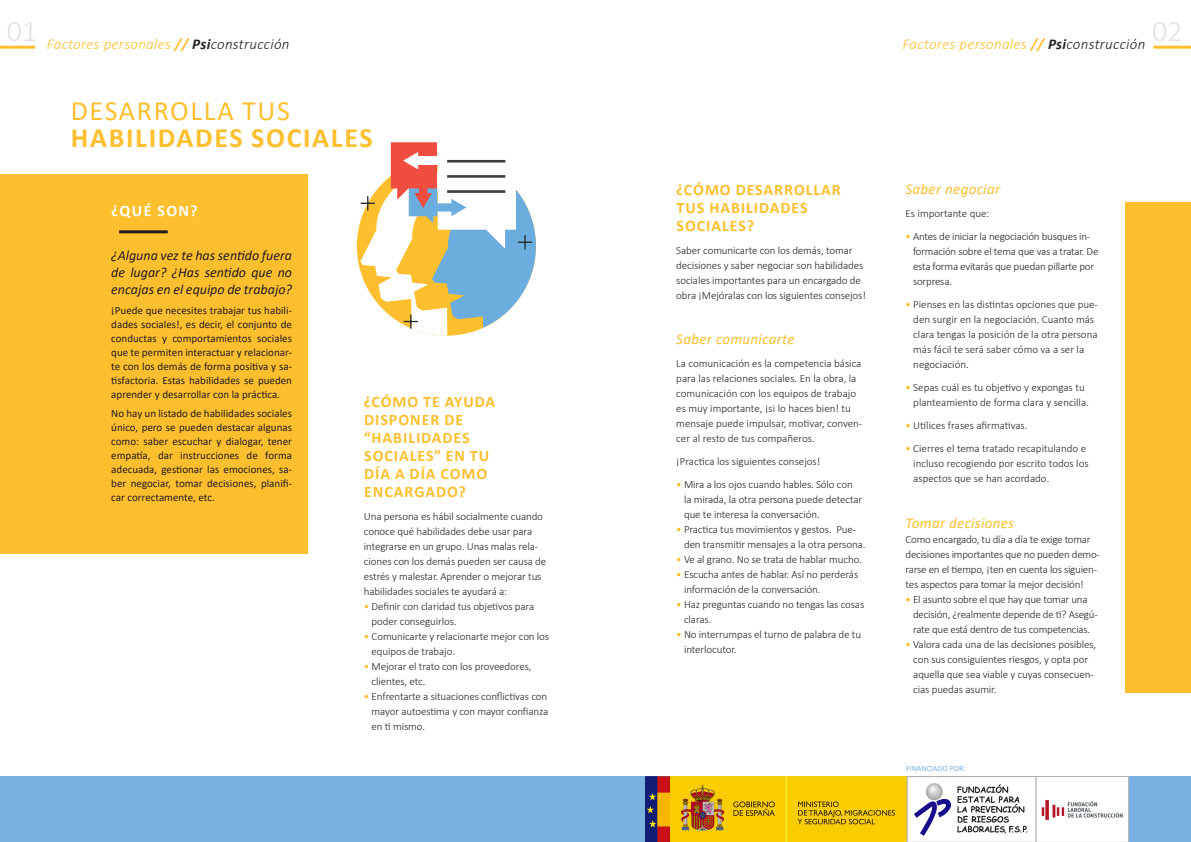
<style>
.page{position:relative;width:1191px;height:842px;background:#fff}
.page>*{position:absolute;margin:0;border:0;box-sizing:border-box;transform-origin:0 0}
.t1{font:300 30px "Calibri";color:#e2e1e1}
.t2{font:700 28px/27px "Calibri";letter-spacing:.06em;color:#febf2e}
.t3{font:700 16px/18px "Calibri";letter-spacing:.06em;color:#febf2e}
.t4{font:700 16px "Calibri";letter-spacing:.09em;color:#fff}
.t5{font:italic 300 15px "Calibri";letter-spacing:.02em;color:#febf2e}
.List_Paragraph{font:italic 15px "Calibri";letter-spacing:.02em;color:#febf2e}
.t6{font:italic 14px/17px "Calibri";color:#231f20;text-align:justify}
.List_Paragraph-2{font:300 11px/15px "Calibri";letter-spacing:-.01em;color:#231f20}
.t7{font:11px/14px "Calibri";color:#231f20;text-align:justify}
.t8{font:8px "Calibri";color:#7ab2e1}
.s1{font-weight:700}
.s2{font-weight:700;color:#231f20}
.s3{color:#231f20}
.s4{font-weight:400}
.s5{font-weight:400;color:#febf2e}
</style>
<div class="page">
<svg style="left:360px;top:142px;width:176px;height:194px"></svg>
<div style="left:415px;top:157px;width:44px;height:8px;background:#fff"></div>
<hr style="left:447px;top:160px;width:58px;height:3px;background:#3e3e3f">
<div style="left:0;top:174px;width:308px;height:379px;background:#febf2e"></div>
<hr style="left:119px;top:230px;width:49px;height:3px;background:#231f20">
<hr style="left:0;top:46px;width:35px;height:3px;background:#febf2e">
<hr style="left:1153px;top:46px;width:38px;height:3px;background:#febf2e">
<div style="left:1125px;top:203px;width:66px;height:490px;background:#febf2e"></div>
<div style="left:0;top:777px;width:1191px;height:65px;background:#7ab2e1"></div>
<img style="left:645px;top:777px;width:483px;height:65px">
<p class="t1" style="left:7px;top:12px;width:32px">01</p>
<p class="t1" style="left:1152px;top:12px;width:32px">02</p>
<p class="t5" style="left:47px;top:34px;width:244px">Factores personales <span class="s1">//</span> <span class="s2">Psi</span><span class="s3">construcción</span></p>
<p class="t5" style="left:902px;top:34px;width:244px">Factores personales <span class="s1">//</span> <span class="s2">Psi</span><span class="s3">construcción</span></p>
<p class="t2" style="left:71px;top:97px;width:303px"><span class="s4">DESARROLLA TUS<br></span>HABILIDADES SOCIALES</p>
<p class="t4" style="left:111px;top:199px;width:88px">¿QUÉ SON?</p>
<p class="t6" style="left:111px;top:246px;width:182px">¿Alguna vez te has sentido fuera de lugar? ¿Has sentido que no encajas en el equipo de trabajo?</p>
<p class="t7" style="left:111px;top:303px;width:182px">¡Puede que necesites trabajar tus habili&shy;dades sociales!, es decir, el conjunto de conductas y comportamientos sociales que te permiten interactuar y relacionar&shy;te con los demás de forma positiva y sa&shy;tisfactoria. Estas habilidades se pueden aprender y desarrollar con la práctica.</p>
<p class="t7" style="left:111px;top:406px;width:182px">No hay un listado de habilidades sociales único, pero se pueden destacar algunas como: saber escuchar y dialogar, tener empatía, dar instrucciones de forma adecuada, gestionar las emociones, sa&shy;ber negociar, tomar decisiones, planifi&shy;car correctamente, etc.</p>
<p class="t3" style="left:364px;top:392px;width:133px">¿CÓMO TE AYUDA<br>DISPONER DE “HABILIDADES<br>SOCIALES” EN TU<br>DÍA A DÍA COMO<br>ENCARGADO?</p>
<p class="List_Paragraph-2" style="left:364px;top:508px;width:184px">Una persona es hábil socialmente cuando conoce qué habilidades debe usar para integrarse en un grupo. Unas malas rela&shy;ciones con los demás pueden ser causa de estrés y malestar. Aprender o mejorar tus habilidades sociales te ayudará a:</p>
<p class="List_Paragraph-2" style="left:372px;top:598px;width:164px;text-indent:-8px"><span class="s5">•</span> Definir con claridad tus objetivos para poder conseguirlos.</p>
<p class="List_Paragraph-2" style="left:372px;top:628px;width:179px;text-indent:-8px"><span class="s5">•</span> Comunicarte y relacionarte mejor con los equipos de trabajo.</p>
<p class="List_Paragraph-2" style="left:372px;top:658px;width:161px;text-indent:-8px"><span class="s5">•</span> Mejorar el trato con los proveedores, clientes, etc.</p>
<p class="List_Paragraph-2" style="left:372px;top:688px;width:178px;text-align:justify;text-indent:-8px"><span class="s5">•</span> Enfrentarte a situaciones conflictivas con mayor autoestima y con mayor confianza en ti mismo.</p>
<p class="t3" style="left:676px;top:180px;width:166px">¿CÓMO DESARROLLAR<br>TUS HABILIDADES<br>SOCIALES?</p>
<p class="List_Paragraph-2" style="left:676px;top:243px;width:191px">Saber comunicarte con los demás, tomar decisiones y saber negociar son habilidades sociales importantes para un encargado de obra ¡Mejóralas con los siguientes consejos!</p>
<p class="List_Paragraph" style="left:676px;top:328px;width:120px">Saber comunicarte</p>
<p class="List_Paragraph-2" style="left:676px;top:356px;width:187px">La comunicación es la competencia básica para las relaciones sociales. En la obra, la comunicación con los equipos de trabajo es muy importante, ¡si lo haces bien! tu mensaje puede impulsar, motivar, conven&shy;cer al resto de tus compañeros.</p>
<p class="List_Paragraph-2" style="left:676px;top:454px;width:146px">¡Practica los siguientes consejos!</p>
<p class="List_Paragraph-2" style="left:684px;top:477px;width:180px;text-indent:-8px"><span class="s5">•</span> Mira a los ojos cuando hables. Sólo con la mirada, la otra persona puede detectar que te interesa la conversación.</p>
<p class="List_Paragraph-2" style="left:684px;top:522px;width:183px;text-indent:-8px"><span class="s5">•</span> Practica tus movimientos y gestos. Pue&shy;den transmitir mensajes a la otra persona.</p>
<p class="List_Paragraph-2" style="left:676px;top:552px;width:187px"><span class="s5">•</span> Ve al grano. No se trata de hablar mucho.</p>
<p class="List_Paragraph-2" style="left:684px;top:567px;width:176px;text-indent:-8px"><span class="s5">•</span> Escucha antes de hablar. Así no perderás información de la conversación.</p>
<p class="List_Paragraph-2" style="left:684px;top:597px;width:182px;text-indent:-8px"><span class="s5">•</span> Haz preguntas cuando no tengas las cosas claras.</p>
<p class="List_Paragraph-2" style="left:684px;top:627px;width:179px;text-indent:-8px"><span class="s5">•</span> No interrumpas el turno de palabra de tu interlocutor.</p>
<p class="List_Paragraph" style="left:905px;top:179px;width:96px">Saber negociar</p>
<p class="List_Paragraph-2" style="left:905px;top:206px;width:85px">Es importante que:</p>
<p class="List_Paragraph-2" style="left:913px;top:229px;width:187px;text-indent:-8px"><span class="s5">•</span> Antes de iniciar la negociación busques in&shy;formación sobre el tema que vas a tratar. De esta forma evitarás que puedan pillarte por sorpresa.</p>
<p class="List_Paragraph-2" style="left:913px;top:297px;width:186px;text-indent:-8px"><span class="s5">•</span> Pienses en las distintas opciones que pue&shy;den surgir en la negociación. Cuanto más clara tengas la posición de la otra persona más fácil te será saber cómo va a ser la negociación.</p>
<p class="List_Paragraph-2" style="left:913px;top:380px;width:177px;text-indent:-8px"><span class="s5">•</span> Sepas cuál es tu objetivo y expongas tu planteamiento de forma clara y sencilla.</p>
<p class="List_Paragraph-2" style="left:905px;top:418px;width:124px"><span class="s5">•</span> Utilices frases afirmativas.</p>
<p class="List_Paragraph-2" style="left:913px;top:441px;width:177px;text-indent:-8px"><span class="s5">•</span> Cierres el tema tratado recapitulando e incluso recogiendo por escrito todos los aspectos que se han acordado.</p>
<p class="List_Paragraph" style="left:905px;top:513px;width:110px">Tomar decisiones</p>
<p class="List_Paragraph-2" style="left:905px;top:532px;width:196px">Como encargado, tu día a día te exige tomar decisiones importantes que no pueden demo&shy;rarse en el tiempo, ¡ten en cuenta los siguien&shy;tes aspectos para tomar la mejor decisión!</p>
<p class="List_Paragraph-2" style="left:913px;top:592px;width:186px;text-indent:-8px"><span class="s5">•</span> El asunto sobre el que hay que tomar una decisión, ¿realmente depende de ti? Asegú&shy;rate que está dentro de tus competencias.</p>
<p class="List_Paragraph-2" style="left:913px;top:637px;width:184px;text-indent:-8px"><span class="s5">•</span> Valora cada una de las decisiones posibles, con sus consiguientes riesgos, y opta por aquella que sea viable y cuyas consecuen&shy;cias puedas asumir.</p>
<p class="t8" style="left:906px;top:762px;width:61px">FINANCIADO POR:</p>
</div>
